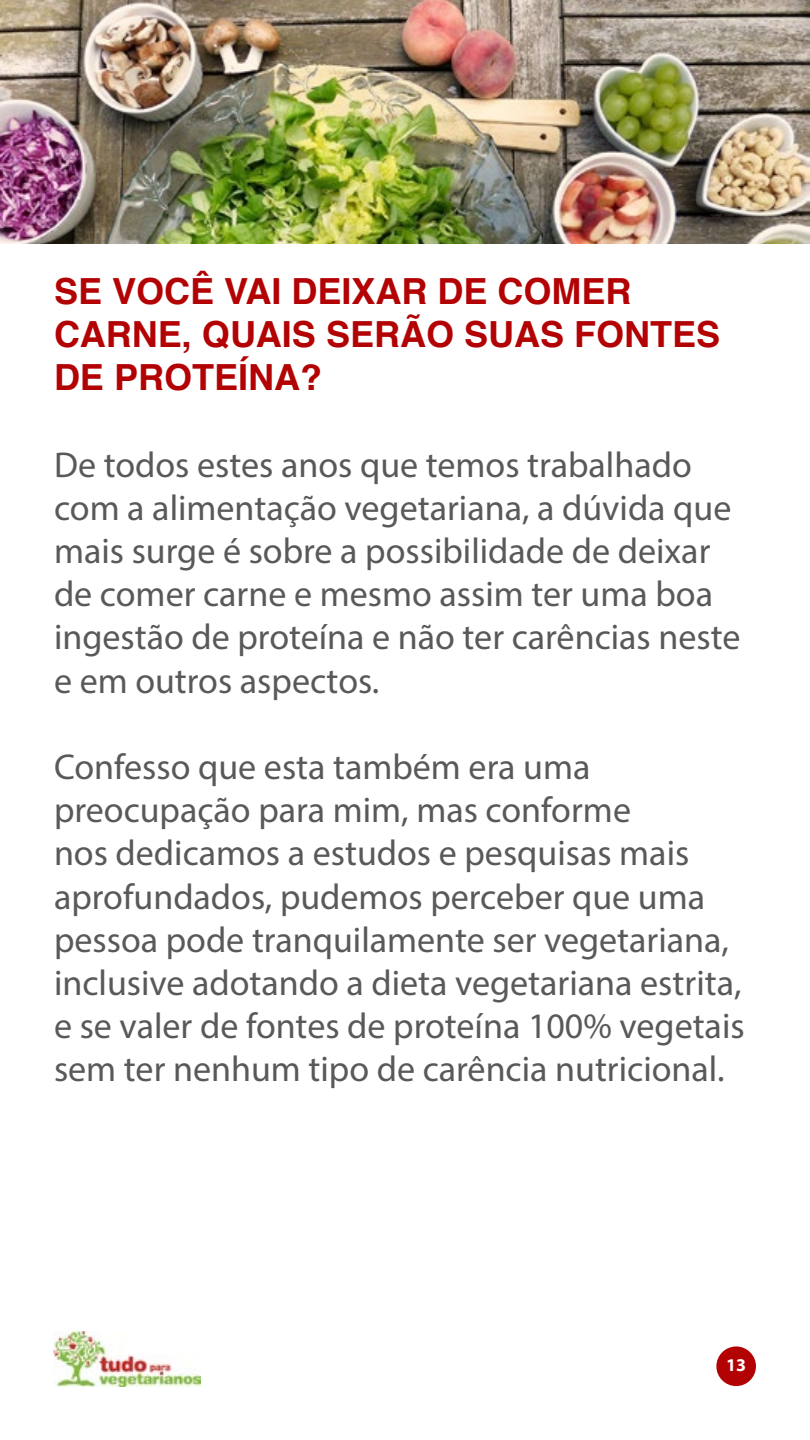
<style>
.page{position:relative;width:810px;height:1440px;background:#fff}
.page>*{position:absolute;margin:0;border:0;box-sizing:border-box;transform-origin:0 0}
.t1{font:36px/43.2px "Myriad Pro";color:#58595b}
.t2{font:700 36px/43.2px "Helvetica";color:#b20204}
.t3{font:700 18px "Myriad Pro";color:#fff}
</style>
<div class="page">
<img style="left:0;top:0;width:810px;height:244px">
<img style="left:54px;top:1331px;width:147px;height:55px">
<div style="left:716px;top:1346px;width:40px;height:40px;background:#b20204;border-radius:50%"></div>
<p class="t2" style="left:54px;top:270px;width:668px">SE VOCÊ VAI DEIXAR DE COMER<br>CARNE, QUAIS SERÃO SUAS FONTES<br>DE PROTEÍNA?</p>
<p class="t1" style="left:54px;top:442px;width:688px">De todos estes anos que temos trabalhado com a alimentação vegetariana, a dúvida que mais surge é sobre a possibilidade de deixar de comer carne e mesmo assim ter uma boa ingestão de proteína e não ter carências neste e em outros aspectos.</p>
<p class="t1" style="left:54px;top:745px;width:692px">Confesso que esta também era uma preocupação para mim, mas conforme<br>nos dedicamos a estudos e pesquisas mais aprofundados, pudemos perceber que uma pessoa pode tranquilamente ser vegetariana, inclusive adotando a dieta vegetariana estrita, e se valer de fontes de proteína 100% vegetais sem ter nenhum tipo de carência nutricional.</p>
<p class="t3" style="left:726px;top:1353px;width:21px">13</p>
</div>
